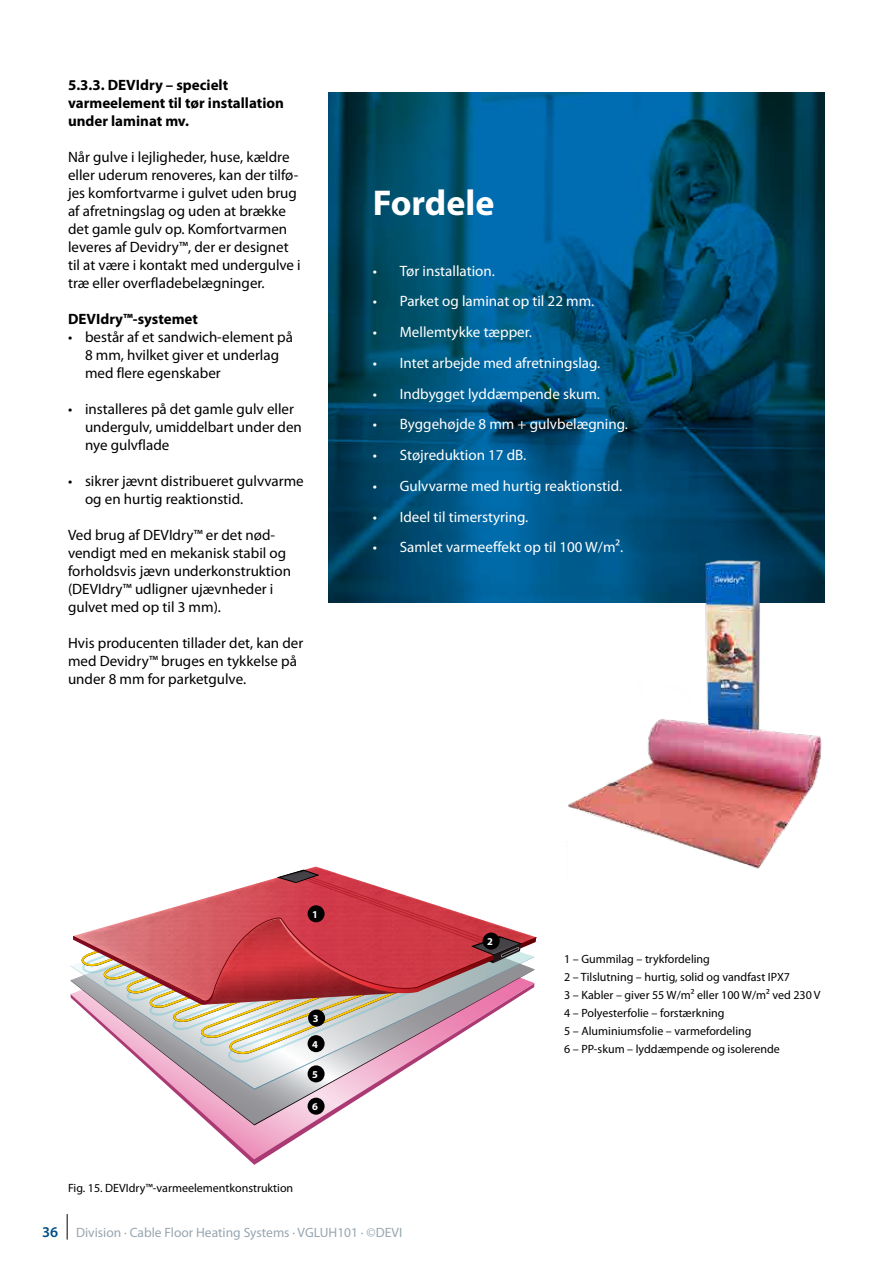
<style>
.page{position:relative;width:893px;height:1263px;background:#fff}
.page>*{position:absolute;margin:0;border:0;box-sizing:border-box;transform-origin:0 0}
.t1{font:700 36px "Myriad Pro";color:#fff}
.t2{font:15px/18px "Myriad Pro";color:#000}
.t3{font:15px "Myriad Pro";color:#fff}
.t4{font:700 15px/18px "Myriad Pro";color:#000}
.t5{font:13.5px "Myriad Pro";color:#98a6b0}
.t6{font:12px/18px "Myriad Pro";color:#000}
.t7{font:700 10.5px "Myriad Pro";color:#fff}
.s1{font-weight:600;font-size:15px;color:#004f86}
</style>
<div class="page">
<img style="left:70px;top:866px;width:346px;height:299px">
<svg style="left:73px;top:870px;width:464px;height:192px"></svg>
<img style="left:329px;top:93px;width:496px;height:510px">
<img style="left:566px;top:544px;width:259px;height:325px">
<div style="left:308px;top:1098px;width:17px;height:17px;background:#000;border-radius:50%"></div>
<div style="left:308px;top:1065px;width:17px;height:17px;background:#000;border-radius:50%"></div>
<div style="left:308px;top:1035px;width:17px;height:17px;background:#000;border-radius:50%"></div>
<div style="left:308px;top:1009px;width:17px;height:17px;background:#000;border-radius:50%"></div>
<div style="left:483px;top:932px;width:17px;height:17px;background:#000;border-radius:50%"></div>
<div style="left:308px;top:905px;width:17px;height:17px;background:#000;border-radius:50%"></div>
<svg style="left:67px;top:1214px;width:1px;height:25px"></svg>
<p class="t4" style="left:68px;top:76px;width:217px">5.3.3. DEVIdry – specielt varmeelement til tør installation under laminat mv.</p>
<p class="t2" style="left:68px;top:148px;width:234px">Når gulve i lejligheder, huse, kældre eller uderum renoveres, kan der tilfø&shy;jes komfortvarme i gulvet uden brug af afretningslag og uden at brække det gamle gulv op. Komfortvarmen leveres af Devidry™, der er designet til at være i kontakt med undergulve i træ eller overfladebelægninger.</p>
<p class="t4" style="left:68px;top:310px;width:132px">DEVIdry™-systemet</p>
<p class="t2" style="left:85px;top:328px;width:209px;text-indent:-17px">• består af et sandwich-element på<br>8 mm, hvilket giver et underlag med flere egenskaber</p>
<p class="t2" style="left:85px;top:400px;width:218px;text-indent:-17px">• installeres på det gamle gulv eller undergulv, umiddelbart under den nye gulvflade</p>
<p class="t2" style="left:85px;top:472px;width:220px;text-indent:-17px">• sikrer jævnt distribueret gulvvarme og en hurtig reaktionstid.</p>
<p class="t2" style="left:68px;top:526px;width:224px">Ved brug af DEVIdry™ er det nød&shy;vendigt med en mekanisk stabil og forholdsvis jævn underkonstruktion (DEVIdry™ udligner ujævnheder i gulvet med op til 3 mm).</p>
<p class="t2" style="left:68px;top:634px;width:237px">Hvis producenten tillader det, kan der med Devidry™ bruges en tykkelse på under 8 mm for parketgulve.</p>
<h1 class="t1" style="left:373px;top:183px;width:123px">Fordele</h1>
<p class="t3" style="left:373px;top:262px;width:124px">• Tør installation.</p>
<p class="t3" style="left:373px;top:293px;width:223px">• Parket og laminat op til 22 mm.</p>
<p class="t3" style="left:373px;top:324px;width:161px">• Mellemtykke tæpper.</p>
<p class="t3" style="left:373px;top:355px;width:229px">• Intet arbejde med afretningslag.</p>
<p class="t3" style="left:373px;top:385px;width:229px">• Indbygget lyddæmpende skum.</p>
<p class="t3" style="left:373px;top:416px;width:257px">• Byggehøjde 8 mm + gulvbelægning.</p>
<p class="t3" style="left:373px;top:447px;width:155px">• Støjreduktion 17 dB.</p>
<p class="t3" style="left:373px;top:478px;width:251px">• Gulvvarme med hurtig reaktionstid.</p>
<p class="t3" style="left:373px;top:508px;width:157px">• Ideel til timerstyring.</p>
<p class="t3" style="left:373px;top:539px;width:252px">• Samlet varmeeffekt op til 100 W/m².</p>
<p class="t7" style="left:312px;top:908px;width:7px">1</p>
<p class="t7" style="left:313px;top:1012px;width:7px">3</p>
<p class="t7" style="left:312px;top:1038px;width:7px">4</p>
<p class="t7" style="left:312px;top:1068px;width:7px">5</p>
<p class="t7" style="left:312px;top:1101px;width:7px">6</p>
<p class="t6" style="left:68px;top:1179px;width:227px">Fig. 15. DEVIdry™-varmeelementkonstruktion</p>
<p class="t7" style="left:487px;top:935px;width:7px">2</p>
<p class="t6" style="left:564px;top:950px;width:258px">1 – Gummilag – trykfordeling<br>2 – Tilslutning – hurtig, solid og vandfast IPX7<br>3 – Kabler – giver 55 W/m² eller 100 W/m² ved 230 V 4 – Polyesterfolie – forstærkning<br>5 – Aluminiumsfolie – varmefordeling<br>6 – PP-skum – lyddæmpende og isolerende</p>
<p class="t5" style="left:42px;top:1225px;width:362px"><span class="s1">36</span> Division · Cable Floor Heating Systems · VGLUH101 · ©DEVI</p>
</div>
